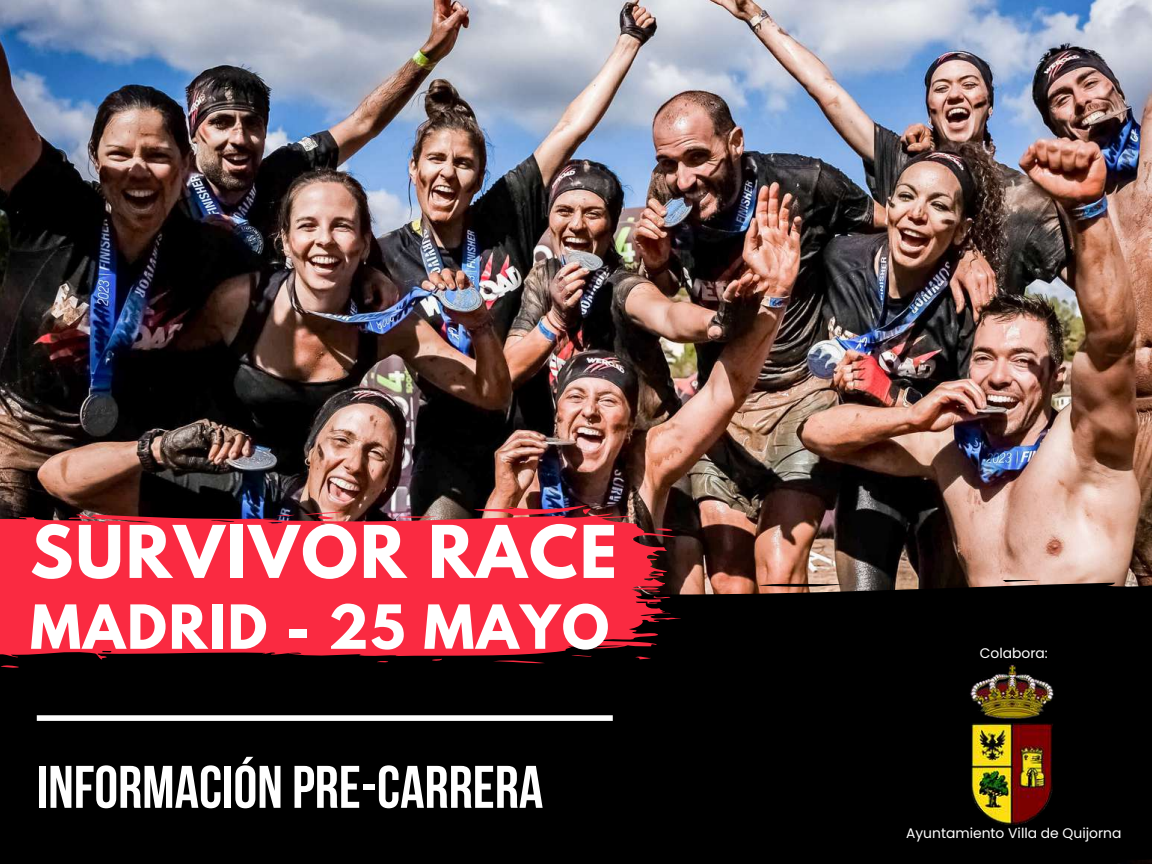
<style>
.page{position:relative;width:1152px;height:864px;background:#fff}
.page>*{position:absolute;margin:0;border:0;box-sizing:border-box;transform-origin:0 0}
.t1{font:700 64.35px "League Spartan";letter-spacing:.035em;color:#fff}
.t2{font:60px "Bebas Neue Cyrillic";color:#fff}
.t3{font:700 53.85px "League Spartan";letter-spacing:.035em;color:#fff}
.t4{font:13.8px "Poppins";color:#fff}
</style>
<div class="page">
<img style="left:0;top:0;width:1152px;height:581px">
<div style="left:0;top:581px;width:1152px;height:283px;background:#000"></div>
<div style="left:37px;top:715px;width:576px;height:6px;background:#fff"></div>
<svg style="left:0;top:492px;width:692px;height:177px;background:#be2636"></svg>
<img style="left:931px;top:662px;width:165px;height:165px">
<h1 class="t1" style="left:30px;top:520px;width:588px">SURVIVOR RACE</h1>
<h3 class="t3" style="left:30px;top:600px;width:580px">MADRID - 25 MAYO</h3>
<h2 class="t2" style="left:37px;top:763px;width:508px">INFORMACIÓN PRE-CARRERA</h2>
<p class="t4" style="left:980px;top:644px;width:70px">Colabora:</p>
<p class="t4" style="left:906px;top:824px;width:217px">Ayuntamiento Villa de Quijorna</p>
</div>
